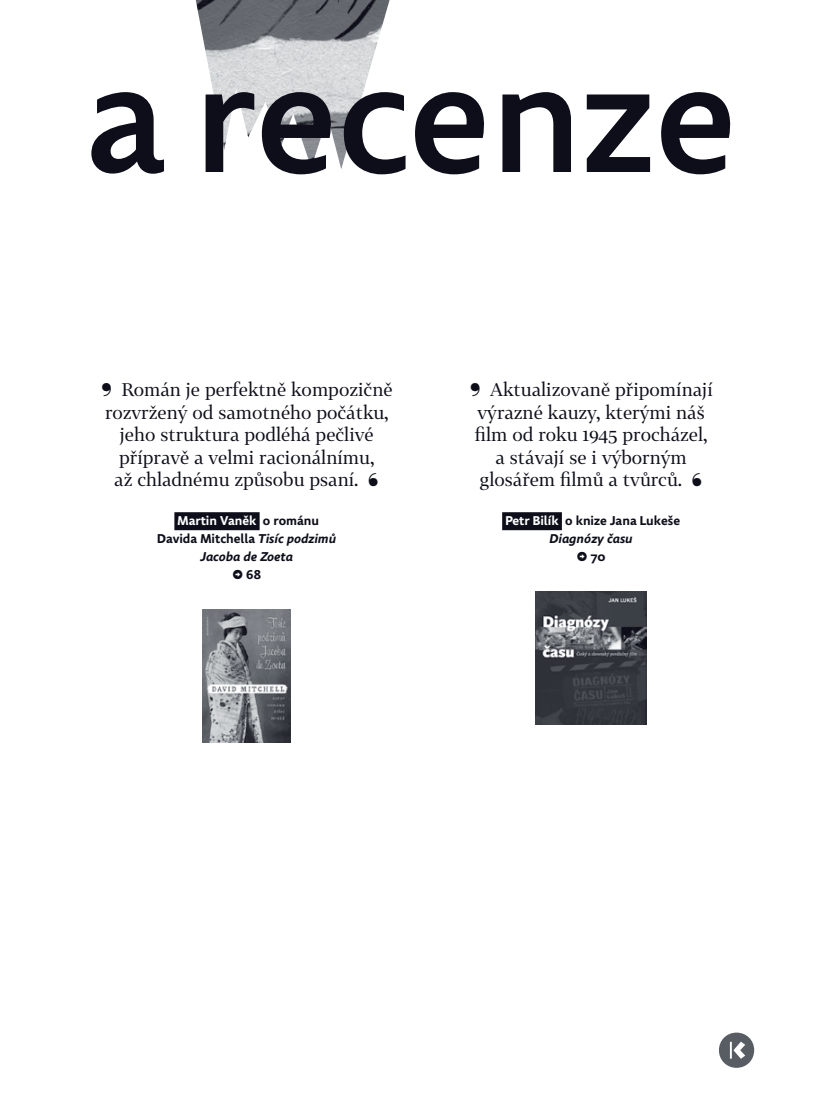
<style>
.page{position:relative;width:838px;height:1093px;background:#fff}
.page>*{position:absolute;margin:0;border:0;box-sizing:border-box;transform-origin:0 0}
.Superbig_nadpis{font:157.5px "Comenia Sans Host";color:#0d0e19}
.Citace_z_kritik_a_ku{font:18px/22.5px "Tabac G2";color:#0d0e19;text-align:center}
.Odkaz_z_citace_na_kr{font:italic 700 12.75px/18px "Comenia Sans";color:#0d0e19;text-align:center}
.Odkaz_z_citace_na_kr-2{font:700 12.75px/18px "Comenia Sans";color:#0d0e19;text-align:center}
.s1{font-family:"Tabac Sans"}
.s2{font-style:normal;color:#fff}
.s3{font-style:normal}
.s4{color:#fff}
.s5{font-style:italic}
</style>
<div class="page">
<img style="left:196px;top:0;width:193px;height:169px">
<div style="left:174px;top:512px;width:86px;height:18px;background:#0d0e19"></div>
<img style="left:203px;top:610px;width:88px;height:133px">
<div style="left:502px;top:512px;width:60px;height:18px;background:#0d0e19"></div>
<img style="left:536px;top:592px;width:110px;height:133px">
<svg style="left:719px;top:1032px;width:35px;height:36px"></svg>
<p class="Superbig_nadpis" style="left:85px;top:17px;width:653px">a recenze</p>
<p class="Citace_z_kritik_a_ku" style="left:101px;top:378px;width:293px"><span class="s1">❜</span> Román je perfektně kompozičně rozvržený od samotného počátku, jeho struktura podléhá pečlivé přípravě a velmi racionálnímu,<br>až chladnému způsobu psaní. <span class="s1">❛</span></p>
<p class="Odkaz_z_citace_na_kr" style="left:157px;top:512px;width:180px"><span class="s2">Martin Vaněk</span> <span class="s3">o románu<br>Davida Mitchella</span> Tisíc podzimů<br>Jacoba de Zoeta</p>
<p class="Odkaz_z_citace_na_kr-2" style="left:232px;top:566px;width:30px"><span class="s1">→</span> 68</p>
<p class="Citace_z_kritik_a_ku" style="left:469px;top:378px;width:245px"><span class="s1">❜</span> Aktualizovaně připomínají výrazné kauzy, kterými náš film od roku 1945 procházel, a stávají se i výborným glosářem filmů a tvůrců. <span class="s1">❛</span></p>
<p class="Odkaz_z_citace_na_kr-2" style="left:505px;top:512px;width:176px"><span class="s4">Petr Bilík</span> o knize Jana Lukeše<br><span class="s5">Diagnózy času</span></p>
<p class="Odkaz_z_citace_na_kr-2" style="left:577px;top:548px;width:30px"><span class="s1">→</span> 70</p>
</div>
